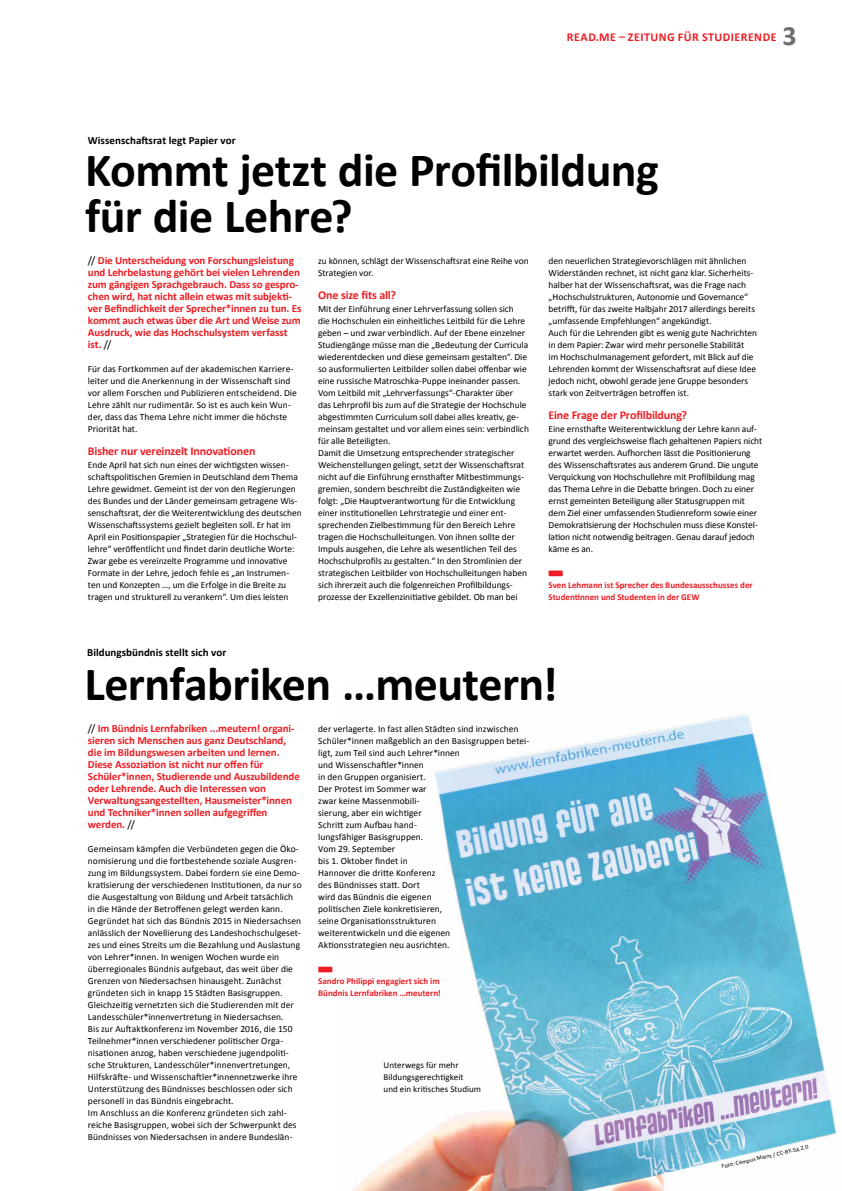
<style>
.page{position:relative;width:842px;height:1191px;background:#fff}
.page>*{position:absolute;margin:0;border:0;box-sizing:border-box;transform-origin:0 0}
.t1{font:700 48px/46px "Calibri";letter-spacing:-.01em;color:#000}
.t2{font:700 28px "Calibri";color:#6d6e71}
.t3{font:700 12px "Calibri";letter-spacing:-.01em;color:#ed1d24}
.t4{font:700 12px "Calibri";letter-spacing:.04em;color:#ed1d24}
.t5{font:700 11px/12px "Calibri";letter-spacing:-.01em;color:#ed1d24}
.t6{font:700 11px "Calibri";color:#000}
.t7{font:9.5px/12px "Calibri";color:#000}
.t8{font:700 9px/12px "Calibri";color:#ed1d24}
.t9{font:9px/12px "Calibri";letter-spacing:.005em;color:#000}
.t10{font:6px "Calibri";color:#000}
.s1{font-weight:400;color:#000}
</style>
<div class="page">
<img style="left:353px;top:714px;width:484px;height:477px">
<div style="left:549px;top:570px;width:14px;height:6px;background:#ed1d24"></div>
<div style="left:318px;top:966px;width:14px;height:6px;background:#ed1d24"></div>
<p class="t6" style="left:88px;top:133px;width:149px">Wissenschaftsrat legt Papier vor</p>
<p class="t4" style="left:567px;top:29px;width:211px">READ.ME – ZEITUNG FÜR STUDIERENDE</p>
<h2 class="t2" style="left:782px;top:18px;width:16px">3</h2>
<h1 class="t1" style="left:85px;top:147px;width:575px">Kommt jetzt die Profilbildung für die Lehre?</h1>
<p class="t5" style="left:88px;top:254px;width:215px"><span class="s1">//</span> Die Unterscheidung von Forschungsleistung und Lehrbelastung gehört bei vielen Lehrenden zum gängigen Sprachgebrauch. Dass so gespro&shy;chen wird, hat nicht allein etwas mit subjekti&shy;ver Befindlichkeit der Sprecher*innen zu tun. Es kommt auch etwas über die Art und Weise zum Ausdruck, wie das Hochschulsystem verfasst ist. <span class="s1">//</span></p>
<p class="t7" style="left:88px;top:363px;width:210px">Für das Fortkommen auf der akademischen Karriere&shy;leiter und die Anerkennung in der Wissenschaft sind vor allem Forschen und Publizieren entscheidend. Die Lehre zählt nur rudimentär. So ist es auch kein Wun&shy;der, dass das Thema Lehre nicht immer die höchste Priorität hat.</p>
<p class="t3" style="left:88px;top:443px;width:169px">Bisher nur vereinzelt Innovationen</p>
<p class="t7" style="left:88px;top:459px;width:215px">Ende April hat sich nun eines der wichtigsten wissen&shy;schaftspolitischen Gremien in Deutschland dem Thema Lehre gewidmet. Gemeint ist der von den Regierungen des Bundes und der Länder gemeinsam getragene Wis&shy;senschaftsrat, der die Weiterentwicklung des deutschen Wissenschaftssystems gezielt begleiten soll. Er hat im April ein Positionspapier „Strategien für die Hochschul&shy;lehre“ veröffentlicht und findet darin deutliche Worte:<br>Zwar gebe es vereinzelte Programme und innovative Formate in der Lehre, jedoch fehle es „an Instrumen&shy;ten und Konzepten …, um die Erfolge in die Breite zu tragen und strukturell zu verankern“. Um dies leisten</p>
<p class="t7" style="left:318px;top:255px;width:212px">zu können, schlägt der Wissenschaftsrat eine Reihe von<br>Strategien vor.</p>
<p class="t3" style="left:318px;top:287px;width:79px">One size fits all?</p>
<p class="t7" style="left:318px;top:303px;width:212px">Mit der Einführung einer Lehrverfassung sollen sich<br>die Hochschulen ein einheitliches Leitbild für die Lehre geben – und zwar verbindlich. Auf der Ebene einzelner Studiengänge müsse man die „Bedeutung der Curricula wiederentdecken und diese gemeinsam gestalten“. Die so ausformulierten Leitbilder sollen dabei offenbar wie eine russische Matroschka-Puppe ineinander passen.<br>Vom Leitbild mit „Lehrverfassungs“-Charakter über<br>das Lehrprofil bis zum auf die Strategie der Hochschule abgestimmten Curriculum soll dabei alles kreativ, ge&shy;meinsam gestaltet und vor allem eines sein: verbindlich für alle Beteiligten.<br>Damit die Umsetzung entsprechender strategischer Weichenstellungen gelingt, setzt der Wissenschaftsrat nicht auf die Einführung ernsthafter Mitbestimmungs&shy;gremien, sondern beschreibt die Zuständigkeiten wie folgt: „Die Hauptverantwortung für die Entwicklung einer institutionellen Lehrstrategie und einer ent&shy;sprechenden Zielbestimmung für den Bereich Lehre tragen die Hochschulleitungen. Von ihnen sollte der Impuls ausgehen, die Lehre als wesentlichen Teil des Hochschulprofils zu gestalten.“ In den Stromlinien der strategischen Leitbilder von Hochschulleitungen haben sich ihrerzeit auch die folgenreichen Profilbildungs&shy;prozesse der Exzellenzinitiative gebildet. Ob man bei</p>
<p class="t6" style="left:87px;top:645px;width:141px">Bildungsbündnis stellt sich vor</p>
<p class="t7" style="left:549px;top:255px;width:210px">den neuerlichen Strategievorschlägen mit ähnlichen Widerständen rechnet, ist nicht ganz klar. Sicherheits&shy;halber hat der Wissenschaftsrat, was die Frage nach „Hochschulstrukturen, Autonomie und Governance“ betrifft, für das zweite Halbjahr 2017 allerdings bereits „umfassende Empfehlungen“ angekündigt.<br>Auch für die Lehrenden gibt es wenig gute Nachrichten in dem Papier: Zwar wird mehr personelle Stabilität<br>im Hochschulmanagement gefordert, mit Blick auf die Lehrenden kommt der Wissenschaftsrat auf diese Idee jedoch nicht, obwohl gerade jene Gruppe besonders stark von Zeitverträgen betroffen ist.</p>
<p class="t3" style="left:549px;top:407px;width:140px">Eine Frage der Profilbildung?</p>
<p class="t7" style="left:549px;top:423px;width:215px">Eine ernsthafte Weiterentwicklung der Lehre kann auf&shy;grund des vergleichsweise flach gehaltenen Papiers nicht erwartet werden. Aufhorchen lässt die Positionierung des Wissenschaftsrates aus anderem Grund. Die ungute Verquickung von Hochschullehre mit Profilbildung mag das Thema Lehre in die Debatte bringen. Doch zu einer ernst gemeinten Beteiligung aller Statusgruppen mit dem Ziel einer umfassenden Studienreform sowie einer Demokratisierung der Hochschulen muss diese Konstel&shy;lation nicht notwendig beitragen. Genau darauf jedoch käme es an.</p>
<p class="t8" style="left:549px;top:579px;width:206px">Sven Lehmann ist Sprecher des Bundesausschusses der<br>Studentinnen und Studenten in der GEW</p>
<h1 class="t1" style="left:84px;top:661px;width:475px">Lernfabriken …meutern!</h1>
<p class="t5" style="left:88px;top:722px;width:213px"><span class="s1">//</span> Im Bündnis Lernfabriken ...meutern! organi&shy;sieren sich Menschen aus ganz Deutschland, die im Bildungswesen arbeiten und lernen.<br>Diese Assoziation ist nicht nur offen für Schüler*innen, Studierende und Auszubildende oder Lehrende. Auch die Interessen von Verwaltungsangestellten, Hausmeister*innen und Techniker*innen sollen aufgegriffen werden. <span class="s1">//</span></p>
<p class="t7" style="left:88px;top:843px;width:215px">Gemeinsam kämpfen die Verbündeten gegen die Öko&shy;nomisierung und die fortbestehende soziale Ausgren&shy;zung im Bildungssystem. Dabei fordern sie eine Demo&shy;kratisierung der verschiedenen Institutionen, da nur so die Ausgestaltung von Bildung und Arbeit tatsächlich in die Hände der Betroffenen gelegt werden kann.<br>Gegründet hat sich das Bündnis 2015 in Niedersachsen anlässlich der Novellierung des Landeshochschulgeset&shy;zes und eines Streits um die Bezahlung und Auslastung von Lehrer*innen. In wenigen Wochen wurde ein überregionales Bündnis aufgebaut, das weit über die Grenzen von Niedersachsen hinausgeht. Zunächst gründeten sich in knapp 15 Städten Basisgruppen.<br>Gleichzeitig vernetzten sich die Studierenden mit der Landesschüler*innenvertretung in Niedersachsen.<br>Bis zur Auftaktkonferenz im November 2016, die 150<br>Teilnehmer*innen verschiedener politischer Orga&shy;nisationen anzog, haben verschiedene jugendpoliti&shy;sche Strukturen, Landesschüler*innenvertretungen, Hilfskräfte- und Wissenschaftler*innennetzwerke ihre Unterstützung des Bündnisses beschlossen oder sich personell in das Bündnis eingebracht.<br>Im Anschluss an die Konferenz gründeten sich zahl&shy;reiche Basisgruppen, wobei sich der Schwerpunkt des Bündnisses von Niedersachsen in andere Bundeslän-</p>
<p class="t7" style="left:318px;top:723px;width:213px">der verlagerte. In fast allen Städten sind inzwischen<br>Schüler*innen maßgeblich an den Basisgruppen betei&shy;ligt, zum Teil sind auch Lehrer*innen<br>und Wissenschaftler*innen<br>in den Gruppen organisiert.<br>Der Protest im Sommer war<br>zwar keine Massenmobili-<br>sierung, aber ein wichtiger<br>Schritt zum Aufbau hand-<br>lungsfähiger Basisgruppen.<br>Vom 29. September<br>bis 1. Oktober findet in<br>Hannover die dritte Konferenz<br>des Bündnisses statt. Dort<br>wird das Bündnis die eigenen<br>politischen Ziele konkretisieren,<br>seine Organisationsstrukturen<br>weiterentwickeln und die eigenen<br>Aktionsstrategien neu ausrichten.</p>
<p class="t8" style="left:318px;top:975px;width:124px">Sandro Philippi engagiert sich im<br>Bündnis Lernfabriken …meutern!</p>
<p class="t9" style="left:384px;top:1059px;width:99px">Unterwegs für mehr<br>Bildungsgerechtigkeit<br>und ein kritisches Studium</p>
<p class="t10" style="left:721px;top:1162px;width:90px;rotate:-13deg">Foto: Campus Mainz / CC-BY-SA 2.0</p>
</div>
